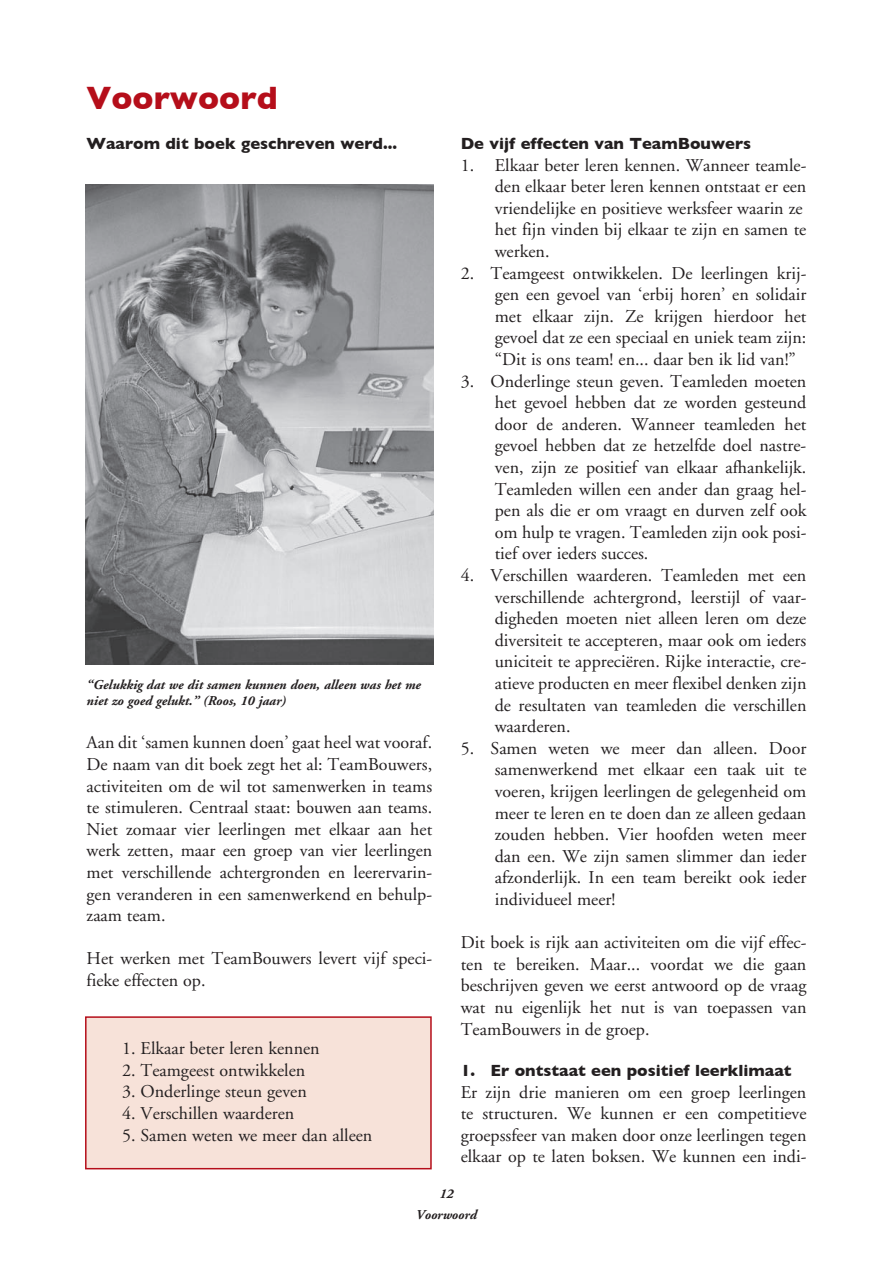
<style>
.page{position:relative;width:893px;height:1263px;background:#fff}
.page>*{position:absolute;margin:0;border:0;box-sizing:border-box;transform-origin:0 0}
.t1{font:700 33px "Gill Sans";color:#b50e1a}
.t2{font:18px/21.6px "Adobe Garamond";color:#231f20;text-align:justify}
.t3{font:700 16.5px "Gill Sans";color:#231f20}
.t4{font:italic 700 13.5px/16.2px "Adobe Garamond";color:#231f20}
</style>
<div class="page">
<img style="left:85px;top:184px;width:349px;height:481px">
<div style="left:86px;top:1017px;width:345px;height:152px;background:#f7e2d9"></div>
<div style="left:85px;top:1016px;width:347px;height:153px;border:2px solid #b50e1a"></div>
<h1 class="t1" style="left:87px;top:79px;width:193px">Voorwoord</h1>
<p class="t3" style="left:87px;top:134px;width:312px">Waarom dit boek geschreven werd...</p>
<p class="t4" style="left:87px;top:678px;width:336px">“Gelukkig dat we dit samen kunnen doen, alleen was het me niet zo goed gelukt.” (Roos, 10 jaar)</p>
<p class="t2" style="left:87px;top:733px;width:347px">Aan dit ‘samen kunnen doen’ gaat heel wat vooraf.<br>De naam van dit boek zegt het al: TeamBouwers, activiteiten om de wil tot samenwerken in teams te stimuleren. Centraal staat: bouwen aan teams.<br>Niet zomaar vier leerlingen met elkaar aan het werk zetten, maar een groep van vier leerlingen met verschillende achtergronden en leerervarin&shy;gen veranderen in een samenwerkend en behulp&shy;zaam team.</p>
<p class="t2" style="left:87px;top:949px;width:347px">Het werken met TeamBouwers levert vijf speci&shy;fieke effecten op.</p>
<p class="t2" style="left:122px;top:1039px;width:199px">1. Elkaar beter leren kennen</p>
<p class="t2" style="left:122px;top:1061px;width:185px">2. Teamgeest ontwikkelen</p>
<p class="t2" style="left:122px;top:1082px;width:186px">3. Onderlinge steun geven</p>
<p class="t2" style="left:122px;top:1104px;width:174px">4. Verschillen waarderen</p>
<p class="t2" style="left:122px;top:1126px;width:252px">5. Samen weten we meer dan alleen</p>
<p class="t3" style="left:461px;top:134px;width:292px">De vijf effecten van TeamBouwers</p>
<p class="t2" style="left:495px;top:156px;width:313px;text-align:left;text-indent:-34px">1. Elkaar beter leren kennen. Wanneer teamle&shy;den elkaar beter leren kennen ontstaat er een vriendelijke en positieve werksfeer waarin ze het fijn vinden bij elkaar te zijn en samen te werken.</p>
<p class="t2" style="left:495px;top:264px;width:313px;text-indent:-34px">2. Teamgeest ontwikkelen. De leerlingen krij&shy;gen een gevoel van ‘erbij horen’ en solidair met elkaar zijn. Ze krijgen hierdoor het gevoel dat ze een speciaal en uniek team zijn: “Dit is ons team! en... daar ben ik lid van!”</p>
<p class="t2" style="left:495px;top:372px;width:313px;text-indent:-34px">3. Onderlinge steun geven. Teamleden moeten het gevoel hebben dat ze worden gesteund door de anderen. Wanneer teamleden het gevoel hebben dat ze hetzelfde doel nastre&shy;ven, zijn ze positief van elkaar afhankelijk.<br>Teamleden willen een ander dan graag hel&shy;pen als die er om vraagt en durven zelf ook om hulp te vragen. Teamleden zijn ook posi&shy;tief over ieders succes.</p>
<p class="t2" style="left:495px;top:566px;width:313px;text-indent:-34px">4. Verschillen waarderen. Teamleden met een verschillende achtergrond, leerstijl of vaar&shy;digheden moeten niet alleen leren om deze diversiteit te accepteren, maar ook om ieders uniciteit te appreciëren. Rijke interactie, cre&shy;atieve producten en meer flexibel denken zijn de resultaten van teamleden die verschillen waarderen.</p>
<p class="t2" style="left:495px;top:739px;width:313px;text-indent:-34px">5. Samen weten we meer dan alleen. Door samen werkend met elkaar een taak uit te voeren, krijgen leerlingen de gelegenheid om meer te leren en te doen dan ze alleen gedaan zouden hebben. Vier hoofden weten meer dan een. We zijn samen slimmer dan ieder afzonderlijk. In een team bereikt ook ieder individueel meer!</p>
<p class="t2" style="left:461px;top:933px;width:347px">Dit boek is rijk aan activiteiten om die vijf effec&shy;ten te bereiken. Maar... voordat we die gaan beschrijven geven we eerst antwoord op de vraag wat nu eigenlijk het nut is van toepassen van TeamBouwers in de groep.</p>
<p class="t3" style="left:461px;top:1061px;width:332px">1. Er ontstaat een positief leerklimaat</p>
<p class="t2" style="left:461px;top:1083px;width:347px">Er zijn drie manieren om een groep leerlingen te structuren. We kunnen er een competitieve groepssfeer van maken door onze leerlingen tegen elkaar op te laten boksen. We kunnen een indi-</p>
<p class="t4" style="left:439px;top:1186px;width:16px">12</p>
<p class="t4" style="left:416px;top:1208px;width:63px">Voorwoord</p>
</div>
